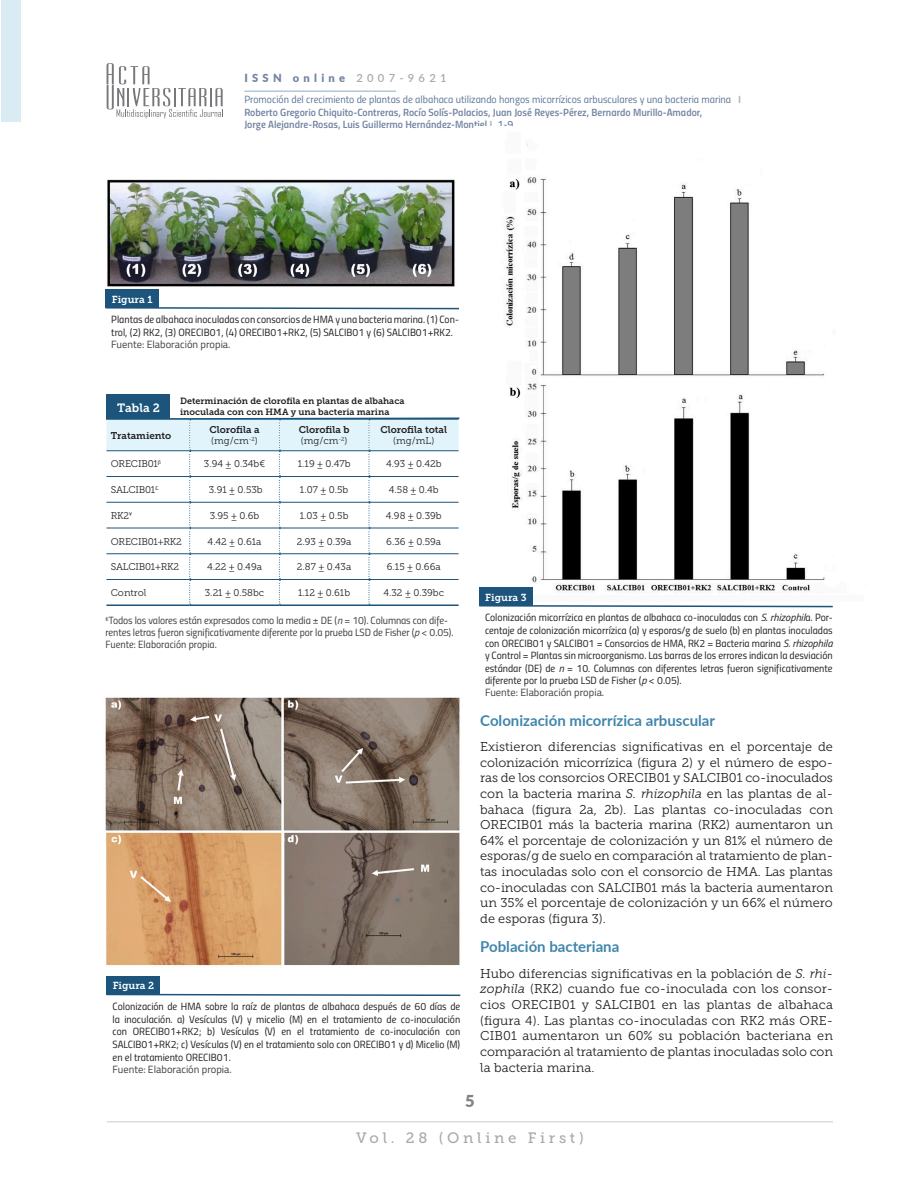
<style>
.page{position:relative;width:918px;height:1188px;background:#fff}
.page>*{position:absolute;margin:0;border:0;box-sizing:border-box;transform-origin:0 0}
.t1{font:900 16.5px "Lato";color:#808285}
.Subtítulo_2{font:700 15px "Lato";color:#4086ab}
.t2{font:15px "Museo Slab 500";letter-spacing:.25em;color:#a8a9ad}
.Texto{font:12.75px/15.6px "Museo Slab 300";color:#231f20;text-align:justify}
.t3{font:12px "Museo Slab 700";color:#fff}
.t4{font:900 11.25px "Lato";letter-spacing:.38em;color:#7385a3}
.pie_figura{font:10.5px/12.6px "Titillium Regular Upright";color:#231f20;text-align:justify}
.t5{font:10.5px/12px "Titillium Regular Upright";letter-spacing:-.01em;color:#3e3e3f}
.t6{font:10.5px/12.6px "Titillium Semibold Upright";color:#7385a3}
.t7{font:10.5px "Titillium Regular Upright";color:#5f7797}
.pie_figura-2{font:10.5px "Titillium";color:#3e3e3f}
.texto{font:10.2px "Museo Slab 700";color:#fff}
.t8{font:9.75px "Museo Slab 300";color:#231f20}
.t9{font:9.75px "Museo Slab 700";color:#231f20}
.t10{font:9.75px "Museo Slab 300";letter-spacing:-.02em;color:#231f20}
.t11{font:9px "Museo Slab 700";color:#231f20}
.s1{font-weight:600;color:#a8a9ad}
.s2{font-family:"Titillium";font-weight:700;color:#afb7ca}
.s3{font-family:"Titillium Regular Upright";color:#4a6a8e}
.s4{font-family:"Titillium";font-style:italic}
.s5{font-style:italic}
</style>
<div class="page">
<hr style="left:107px;top:1121px;width:726px;height:2px;background:#dcdddf">
<svg style="left:107px;top:63px;width:116px;height:56px"></svg>
<hr style="left:244px;top:91px;width:152px;height:1px;background:#1c547c">
<div style="left:1px;top:0;width:20px;height:122px;background:#daecf3"></div>
<div style="left:106px;top:289px;width:53px;height:19px;background:#1c547c"></div>
<svg style="left:105px;top:306px;width:354px;height:4px"></svg>
<div style="left:107px;top:976px;width:53px;height:19px;background:#1c547c"></div>
<svg style="left:106px;top:993px;width:355px;height:4px"></svg>
<img style="left:107px;top:179px;width:348px;height:108px">
<img style="left:105px;top:697px;width:355px;height:269px">
<div style="left:106px;top:394px;width:63px;height:26px;background:#1c547c"></div>
<hr style="left:106px;top:604px;width:84px;height:2px;background:#1c547c">
<hr style="left:190px;top:604px;width:89px;height:2px;background:#1c547c">
<hr style="left:279px;top:604px;width:90px;height:2px;background:#1c547c">
<hr style="left:369px;top:604px;width:90px;height:2px;background:#1c547c">
<img style="left:505px;top:143px;width:320px;height:450px">
<div style="left:479px;top:587px;width:54px;height:19px;background:#1c547c"></div>
<svg style="left:479px;top:605px;width:354px;height:3px"></svg>
<svg style="left:106px;top:417px;width:354px;height:188px"></svg>
<p class="texto" style="left:112px;top:293px;width:42px">Figura 1</p>
<p class="t4" style="left:244px;top:70px;width:204px">ISSN online <span class="s1">2007-9621</span></p>
<p class="t7" style="left:244px;top:92px;width:498px">Promoción del crecimiento de plantas de albahaca utilizando hongos micorrízicos arbusculares y una bacteria marina <span class="s2">I</span></p>
<p class="t6" style="left:244px;top:105px;width:459px">Roberto Gregorio Chiquito-Contreras, Rocío Solís-Palacios, Juan José Reyes-Pérez, Bernardo Murillo-Amador,<br>Jorge Alejandre-Rosas, Luis Guillermo Hernández-Montiel <span class="s2">I</span> <span class="s3">1-9</span></p>
<p class="pie_figura" style="left:111px;top:313px;width:349px">Plantas de albahaca inoculadas con consorcios de HMA y una bacteria marina. (1) Con&shy;trol, (2) RK2, (3) ORECIB01, (4) ORECIB01+RK2, (5) SALCIB01 y (6) SALCIB01+RK2.</p>
<p class="pie_figura-2" style="left:111px;top:337px;width:121px">Fuente: Elaboración propia.</p>
<p class="t3" style="left:117px;top:401px;width:44px">Tabla 2</p>
<p class="t9" style="left:111px;top:430px;width:62px">Tratamiento</p>
<p class="t11" style="left:180px;top:396px;width:226px">Determinación de clorofila en plantas de albahaca</p>
<p class="t11" style="left:180px;top:407px;width:211px">inoculada con con HMA y una bacteria marina</p>
<p class="t9" style="left:209px;top:424px;width:52px">Clorofila a</p>
<p class="t8" style="left:211px;top:436px;width:48px">(mg/cm<sup>-2</sup>)</p>
<p class="t9" style="left:299px;top:424px;width:52px">Clorofila b</p>
<p class="t8" style="left:301px;top:436px;width:48px">(mg/cm<sup>-2</sup>)</p>
<p class="t9" style="left:380px;top:424px;width:68px">Clorofila total</p>
<p class="t8" style="left:393px;top:436px;width:43px">(mg/mL)</p>
<p class="t10" style="left:111px;top:459px;width:49px">ORECIB01</p>
<p class="t8" style="left:204px;top:459px;width:63px">3.94 ± 0.34b€</p>
<p class="t8" style="left:298px;top:459px;width:54px">1.19 ± 0.47b</p>
<p class="t8" style="left:386px;top:459px;width:57px">4.93 ± 0.42b</p>
<p class="t10" style="left:111px;top:484px;width:49px">SALCIB01<sup>£</sup></p>
<p class="t8" style="left:209px;top:484px;width:55px">3.91 ± 0.53b</p>
<p class="t8" style="left:300px;top:484px;width:50px">1.07 ± 0.5b</p>
<p class="t8" style="left:389px;top:484px;width:51px">4.58 ± 0.4b</p>
<p class="t8" style="left:111px;top:510px;width:23px">RK2<sup>¥</sup></p>
<p class="t8" style="left:210px;top:510px;width:51px">3.95 ± 0.6b</p>
<p class="t8" style="left:300px;top:510px;width:50px">1.03 ± 0.5b</p>
<p class="t8" style="left:386px;top:510px;width:57px">4.98 ± 0.39b</p>
<p class="t10" style="left:111px;top:536px;width:73px">ORECIB01+RK2</p>
<p class="t8" style="left:208px;top:536px;width:55px">4.42 ± 0.61a</p>
<p class="t8" style="left:297px;top:536px;width:56px">2.93 ± 0.39a</p>
<p class="t8" style="left:386px;top:536px;width:56px">6.36 ± 0.59a</p>
<p class="t10" style="left:111px;top:562px;width:70px">SALCIB01+RK2</p>
<p class="t8" style="left:207px;top:562px;width:57px">4.22 ± 0.49a</p>
<p class="t8" style="left:297px;top:562px;width:56px">2.87 ± 0.43a</p>
<p class="t8" style="left:387px;top:562px;width:55px">6.15 ± 0.66a</p>
<p class="t8" style="left:111px;top:587px;width:37px">Control</p>
<p class="t8" style="left:205px;top:587px;width:61px">3.21 ± 0.58bc</p>
<p class="t8" style="left:298px;top:587px;width:53px">1.12 ± 0.61b</p>
<p class="t8" style="left:383px;top:587px;width:62px">4.32 ± 0.39bc</p>
<p class="t5" style="left:106px;top:614px;width:349px"><sup>€</sup>Todos los valores están expresados como la media ± DE (<span class="s4">n</span> = 10). Columnas con dife&shy;rentes letras fueron significativamente diferente por la prueba LSD de Fisher (<span class="s4">p</span> &lt; 0.05).</p>
<p class="t5" style="left:106px;top:638px;width:113px">Fuente: Elaboración propia.</p>
<p class="texto" style="left:113px;top:980px;width:43px">Figura 2</p>
<p class="pie_figura" style="left:113px;top:1000px;width:349px">Colonización de HMA sobre la raíz de plantas de albahaca después de 60 días de la inoculación. a) Vesículas (V) y micelio (M) en el tratamiento de co-inoculación con ORECIB01+RK2; b) Vesículas (V) en el tratamiento de co-inoculación con SALCIB01+RK2; c) Vesículas (V) en el tratamiento solo con ORECIB01 y d) Micelio (M) en el tratamiento ORECIB01.</p>
<p class="pie_figura-2" style="left:113px;top:1061px;width:121px">Fuente: Elaboración propia.</p>
<p class="texto" style="left:485px;top:591px;width:43px">Figura 3</p>
<p class="pie_figura" style="left:485px;top:611px;width:349px">Colonización micorrízica en plantas de albahaca co-inoculadas con <span class="s4">S. rhizophil</span>a. Por&shy;centaje de colonización micorrízica (a) y esporas/g de suelo (b) en plantas inoculadas con ORECIB01 y SALCIB01 = Consorcios de HMA, RK2 = Bacteria marina <span class="s4">S. rhizophila </span>y Control = Plantas sin microorganismo. Las barras de los errores indican la desviación estándar (DE) de <span class="s4">n</span> = 10. Columnas con diferentes letras fueron significativamente diferente por la prueba LSD de Fisher (<span class="s4">p</span> &lt; 0.05).</p>
<p class="pie_figura-2" style="left:485px;top:685px;width:121px">Fuente: Elaboración propia.</p>
<p class="Subtítulo_2" style="left:480px;top:709px;width:236px">Colonización micorrízica arbuscular</p>
<p class="Texto" style="left:480px;top:739px;width:354px">Existieron diferencias significativas en el porcentaje de colonización micorrízica (figura 2) y el número de espo&shy;ras de los consorcios ORECIB01 y SALCIB01 co-inoculados con la bacteria marina <span class="s5">S. rhizophila</span> en las plantas de al&shy;bahaca (figura 2a, 2b). Las plantas co-inoculadas con ORECIB01 más la bacteria marina (RK2) aumentaron un 64% el porcentaje de colonización y un 81% el número de esporas/g de suelo en comparación al tratamiento de plan&shy;tas inoculadas solo con el consorcio de HMA. Las plantas co-inoculadas con SALCIB01 más la bacteria aumentaron un 35% el porcentaje de colonización y un 66% el número de esporas (figura 3).</p>
<p class="Subtítulo_2" style="left:480px;top:936px;width:141px">Población bacteriana</p>
<p class="Texto" style="left:480px;top:966px;width:354px">Hubo diferencias significativas en la población de <span class="s5">S. rhi&shy;zophila</span> (RK2) cuando fue co-inoculada con los consor&shy;cios ORECIB01 y SALCIB01 en las plantas de albahaca (figura 4). Las plantas co-inoculadas con RK2 más ORE-CIB01 aumentaron un 60% su población bacteriana en comparación al tratamiento de plantas inoculadas solo con la bacteria marina.</p>
<p class="t1" style="left:465px;top:1089px;width:11px">5</p>
<p class="t2" style="left:356px;top:1129px;width:229px">Vol. 28 (Online First)</p>
</div>
